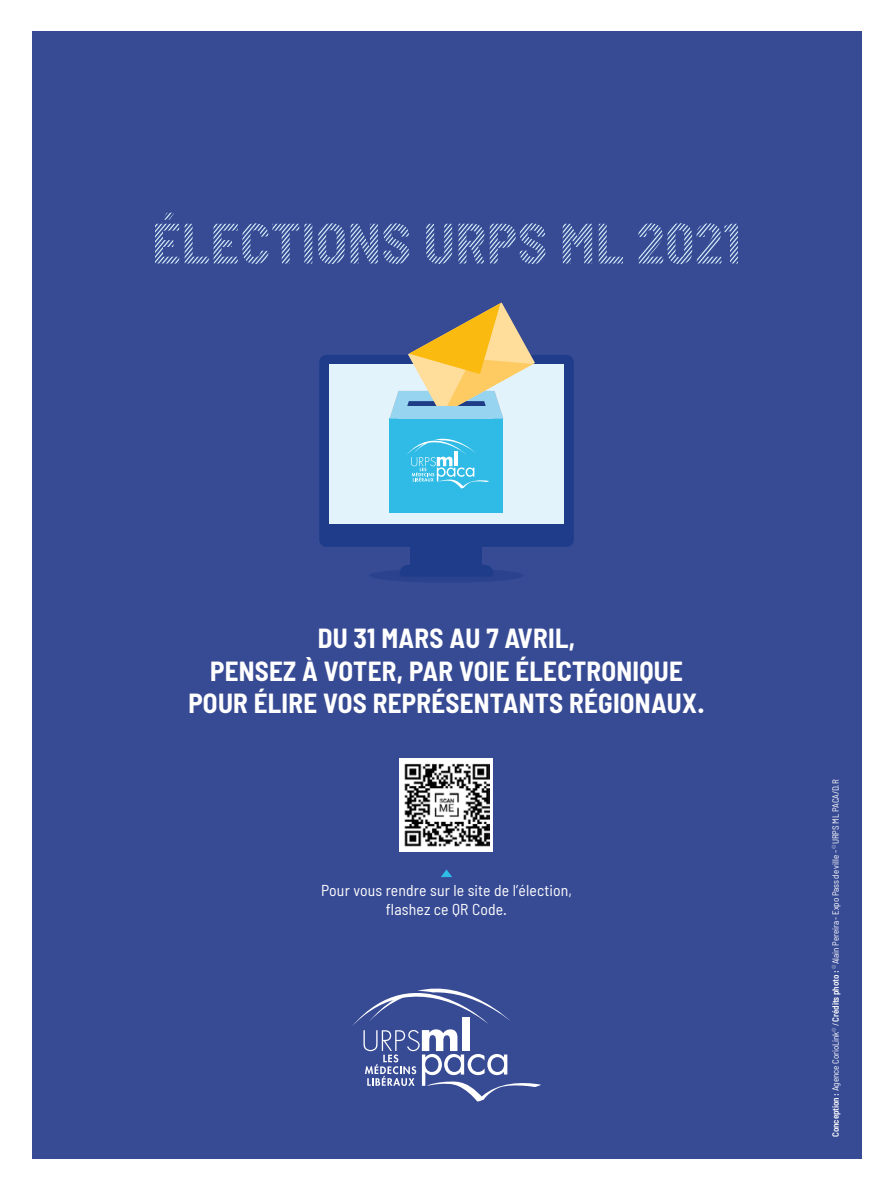
<style>
.page{position:relative;width:893px;height:1191px;background:#fff}
.page>*{position:absolute;margin:0;border:0;box-sizing:border-box;transform-origin:0 0}
.t1{font:700 semi-condensed 27px/32.4px "Barlow";letter-spacing:.01em;color:#fff;text-align:center}
.t2{font:semi-condensed 15.75px/18.9px "Barlow";letter-spacing:.01em;color:#fff;text-align:center}
.t3{font:semi-condensed 9px "Barlow";letter-spacing:-.01em;color:#fff}
.s1{font-weight:600}
</style>
<div class="page">
<div style="left:32px;top:32px;width:829px;height:1127px;background:#374a94"></div>
<svg style="left:352px;top:988px;width:189px;height:114px"></svg>
<div style="left:369px;top:568px;width:155px;height:15px;background:#2b438e;border-radius:50%"></div>
<div style="left:411px;top:532px;width:71px;height:36px;background:#1f3c8a"></div>
<div style="left:319px;top:355px;width:255px;height:192px;background:#1f3c8a;border-radius:7px"></div>
<div style="left:329px;top:365px;width:235px;height:159px;background:#e3f3fb"></div>
<svg style="left:400px;top:565px;width:93px;height:11px"></svg>
<div style="left:390px;top:419px;width:113px;height:94px;background:#2fbbe5"></div>
<svg style="left:390px;top:302px;width:145px;height:186px"></svg>
<svg style="left:163px;top:213px;width:558px;height:51px"></svg>
<svg style="left:441px;top:869px;width:11px;height:8px"></svg>
<div style="left:400px;top:758px;width:93px;height:94px;background:#fff"></div>
<img style="left:404px;top:763px;width:85px;height:84px">
<h1 class="t1" style="left:188px;top:621px;width:518px">DU 31 MARS AU 7 AVRIL,<br>PENSEZ À VOTER, PAR VOIE ÉLECTRONIQUE<br>POUR ÉLIRE VOS REPRÉSENTANTS RÉGIONAUX.</h1>
<h2 class="t2" style="left:321px;top:880px;width:252px">Pour vous rendre sur le site de l’élection, flashez ce QR Code.</h2>
<p class="t3" style="left:830px;top:1137px;width:359px;rotate:-90deg"><span class="s1">Conception :</span> Agence CorioLink<sup>©</sup> / <span class="s1">Crédits photo :</span> <sup>©</sup>Alain Pereira - Expo Pass de ville - <sup>©</sup>URPS ML PACA/D.R</p>
</div>
